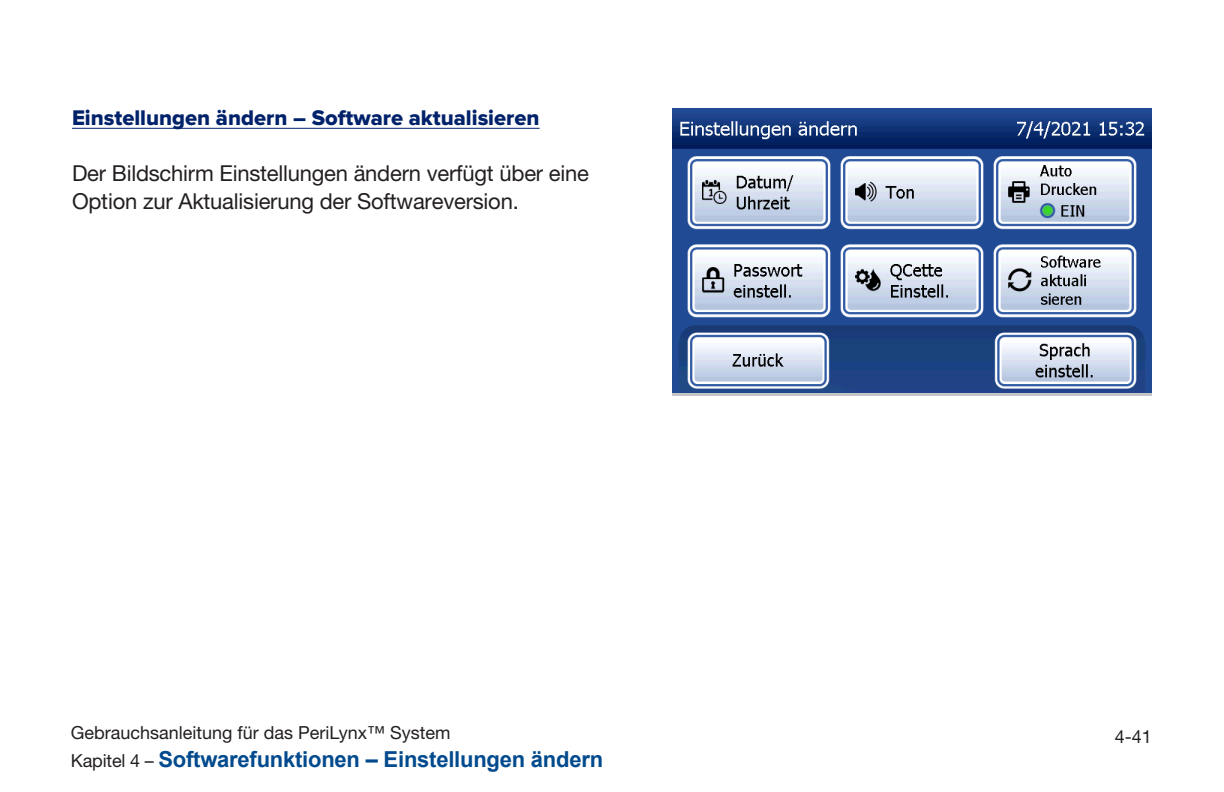
<style>
.page{position:relative;width:1224px;height:792px;background:#fff}
.page>*{position:absolute;margin:0;border:0;box-sizing:border-box;transform-origin:0 0}
.Text_-_normal_operat{font:22px/28px "Helvetica Neue LT Pro";letter-spacing:-.01em;color:#231f20}
.t1{font:700 22px "Arial";letter-spacing:-.01em;color:#004a8d}
.Header__secondary{font:22px "Proxima Nova Extrabld";color:#00226b}
.t2{font:18px "Helvetica Neue LT Std";color:#231f20}
.s1{font-family:"Helvetica Neue LT Std";font-weight:400;font-size:18px;color:#231f20}
</style>
<div class="page">
<hr style="left:72px;top:128px;width:468px;height:1px;background:#00226b">
<img style="left:672px;top:108px;width:480px;height:288px">
<p class="Header__secondary" style="left:72px;top:105px;width:469px">Einstellungen ändern – Software aktualisieren</p>
<p class="Text_-_normal_operat" style="left:72px;top:159px;width:519px">Der Bildschirm Einstellungen ändern verfügt über eine<br>Option zur Aktualisierung der Softwareversion.</p>
<p class="t2" style="left:71px;top:722px;width:381px">Gebrauchsanleitung für das PeriLynx™ System</p>
<p class="t2" style="left:1115px;top:726px;width:39px">4-41</p>
<p class="t1" style="left:71px;top:744px;width:534px"><span class="s1">Kapitel 4 –</span> Softwarefunktionen – Einstellungen ändern</p>
</div>
